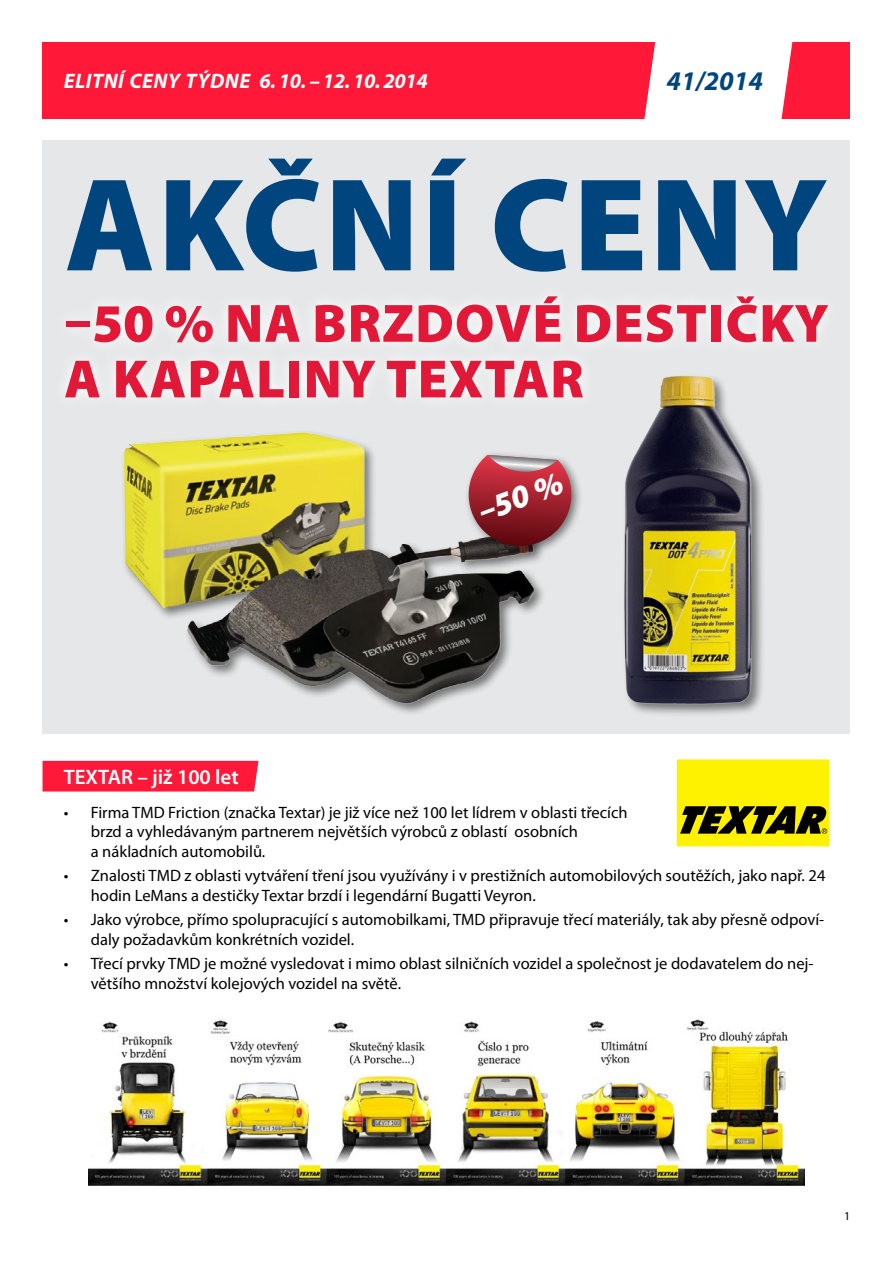
<style>
.page{position:relative;width:893px;height:1263px;background:#fff}
.page>*{position:absolute;margin:0;border:0;box-sizing:border-box;transform-origin:0 0}
.t1{font:900 133.65px "Myriad Pro";letter-spacing:.02em;color:#00457e}
.t2{font:900 54.3px/55.7px "Myriad Pro";letter-spacing:.02em;color:#e11837}
.t3{font:italic 900 32.4px "Myriad Pro";color:#fff}
.t4{font:italic 700 27px "Myriad Pro";color:#00457e}
.t5{font:italic 700 21px "Myriad Pro";letter-spacing:.025em;color:#fff}
.t6{font:600 21px "Myriad Pro";color:#fff}
.t7{font:16.5px/19.8px "Myriad Pro";color:#000}
.t8{font:12px "Myriad Pro";color:#000}
</style>
<div class="page">
<div style="left:43px;top:140px;width:807px;height:593px;background:#e6e7e8"></div>
<div style="left:43px;top:43px;width:807px;height:76px;background:#ff1837"></div>
<svg style="left:644px;top:42px;width:149px;height:77px;background:#ffecee"></svg>
<div style="left:53px;top:283px;width:787px;height:128px;background:#ebecec"></div>
<img style="left:123px;top:432px;width:420px;height:281px">
<div style="left:621px;top:373px;width:144px;height:343px;background:#000;opacity:.5"></div>
<img style="left:621px;top:373px;width:138px;height:333px">
<div style="left:463px;top:450px;width:120px;height:107px;background:#000;opacity:.5"></div>
<svg style="left:467px;top:455px;width:105px;height:93px;background:#a24951"></svg>
<div style="left:43px;top:761px;width:215px;height:30px;background:#ff1837"></div>
<div style="left:677px;top:759px;width:152px;height:87px;background:#fff200"></div>
<svg style="left:680px;top:806px;width:147px;height:28px"></svg>
<img style="left:88px;top:1019px;width:716px;height:167px">
<p class="t5" style="left:64px;top:67px;width:365px">ELITNÍ CENY TÝDNE 6. 10. – 12. 10. 2014</p>
<h3 class="t4" style="left:666px;top:64px;width:98px">41/2014</h3>
<h1 class="t1" style="left:65px;top:149px;width:764px">AKČNÍ CENY</h1>
<h2 class="t2" style="left:64px;top:296px;width:766px">–50 % na BRZDOVÉ DESTIČKY<br>A KAPALINY TEXTAR</h2>
<h3 class="t3" style="left:473px;top:495px;width:90px;rotate:-20deg">–50 %</h3>
<p class="t6" style="left:64px;top:764px;width:177px">TEXTAR – již 100 let</p>
<p class="t7" style="left:91px;top:802px;width:538px;text-indent:-27px">• Firma TMD Friction (značka Textar) je již více než 100 let lídrem v oblasti třecích brzd a vyhledávaným partnerem největších výrobců z oblastí osobních<br>a nákladních automobilů.</p>
<p class="t7" style="left:91px;top:865px;width:736px;text-indent:-27px">• Znalosti TMD z oblasti vytváření tření jsou využívány i v prestižních automobilových soutěžích, jako např. 24 hodin LeMans a destičky Textar brzdí i legendární Bugatti Veyron.</p>
<p class="t7" style="left:91px;top:909px;width:735px;text-indent:-27px">• Jako výrobce, přímo spolupracující s automobilkami, TMD připravuje třecí materiály, tak aby přesně odpoví&shy;daly požadavkům konkrétních vozidel.</p>
<p class="t7" style="left:91px;top:953px;width:724px;text-indent:-27px">• Třecí prvky TMD je možné vysledovat i mimo oblast silničních vozidel a společnost je dodavatelem do nej&shy;většího množství kolejových vozidel na světě.</p>
<p class="t8" style="left:844px;top:1209px;width:8px">1</p>
</div>
